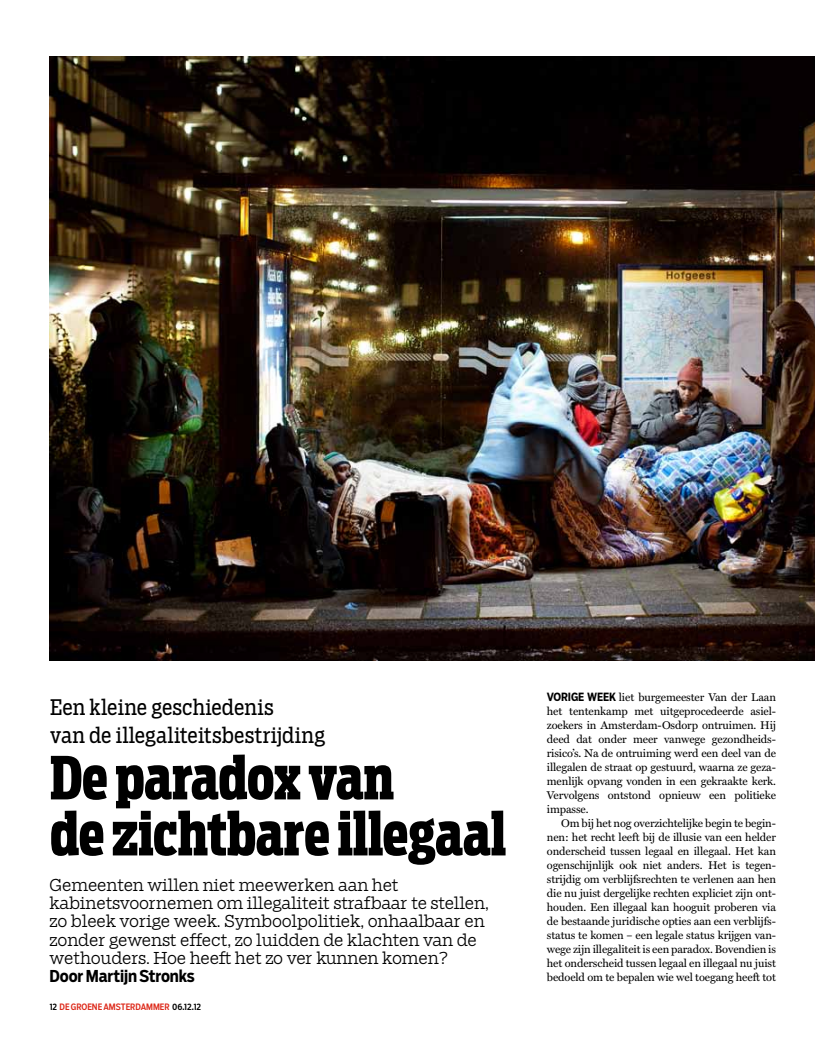
<style>
.page{position:relative;width:815px;height:1046px;background:#fff}
.page>*{position:absolute;margin:0;border:0;box-sizing:border-box;transform-origin:0 0}
.t1{font:700 expanded 58.75px/56px "Boomer Serif Extra Cond";letter-spacing:-.005em;color:#000}
.t2{font:21.25px/28px "Boomer Serif Cond";color:#000}
.t3{font:300 16.25px/18.1px "Boomer Serif";letter-spacing:-.01em;color:#000}
.t4{font:11.25px "Miller Text";letter-spacing:-.01em;color:#000}
.t5{font:700 11.25px "Salvo Sans Cond";color:#000}
.t6{font:500 8.75px "Salvo Sans Cond";color:#dd2a1b}
.s1{font-family:"Salvo Sans Cond";font-weight:700}
.s2{color:#000}
</style>
<div class="page">
<img style="left:50px;top:56px;width:765px;height:604px">
<p class="t2" style="left:50px;top:693px;width:277px">Een kleine geschiedenis<br>van de illegaliteitsbestrijding</p>
<p class="t1" style="left:50px;top:749px;width:457px">De paradox van<br>de zichtbare illegaal</p>
<p class="t3" style="left:50px;top:875px;width:441px">Gemeenten willen niet meewerken aan het kabinetsvoornemen om illegaliteit strafbaar te stellen, zo bleek vorige week. Symboolpolitiek, onhaalbaar en zonder gewenst effect, zo luidden de klachten van de wethouders. Hoe heeft het zo ver kunnen komen?<br><span class="s1">Door Martijn Stronks</span></p>
<p class="t6" style="left:50px;top:1000px;width:153px"><span class="s2">12</span> DE GROENE AMSTERDAMMER <span class="s2">06.12.12</span></p>
<p class="t5" style="left:547px;top:689px;width:49px">Vorige week</p>
<p class="t4" style="left:619px;top:691px;width:159px">liet burgemeester Van der Laan</p>
<p class="t4" style="left:547px;top:705px;width:231px">het tentenkamp met uitgeprocedeerde asiel-</p>
<p class="t4" style="left:547px;top:719px;width:231px">zoekers in Amsterdam-Osdorp ontruimen. Hij</p>
<p class="t4" style="left:547px;top:733px;width:230px">deed dat onder meer vanwege gezondheids-</p>
<p class="t4" style="left:547px;top:747px;width:231px">risico’s. Na de ontruiming werd een deel van de</p>
<p class="t4" style="left:547px;top:761px;width:231px">illegalen de straat op gestuurd, waarna ze geza-</p>
<p class="t4" style="left:547px;top:775px;width:231px">menlijk opvang vonden in een gekraakte kerk.</p>
<p class="t4" style="left:547px;top:789px;width:231px">Vervolgens ontstond opnieuw een politieke</p>
<p class="t4" style="left:547px;top:803px;width:43px">impasse.</p>
<p class="t4" style="left:561px;top:817px;width:216px">Om bij het nog overzichtelijke begin te begin-</p>
<p class="t4" style="left:547px;top:831px;width:231px">nen: het recht leeft bij de illusie van een helder</p>
<p class="t4" style="left:547px;top:845px;width:231px">onderscheid tussen legaal en illegaal. Het kan</p>
<p class="t4" style="left:547px;top:858px;width:231px">ogenschijnlijk ook niet anders. Het is tegen-</p>
<p class="t4" style="left:547px;top:872px;width:231px">strijdig om verblijfsrechten te verlenen aan hen</p>
<p class="t4" style="left:547px;top:886px;width:231px">die nu juist dergelijke rechten expliciet zijn ont-</p>
<p class="t4" style="left:547px;top:900px;width:231px">houden. Een illegaal kan hooguit proberen via</p>
<p class="t4" style="left:547px;top:914px;width:230px">de bestaande juridische opties aan een verblijfs-</p>
<p class="t4" style="left:547px;top:928px;width:231px">status te komen – een legale status krijgen van-</p>
<p class="t4" style="left:547px;top:942px;width:231px">wege zijn illegaliteit is een paradox. Bovendien is</p>
<p class="t4" style="left:547px;top:956px;width:231px">het onderscheid tussen legaal en illegaal nu juist</p>
<p class="t4" style="left:547px;top:970px;width:231px">bedoeld om te bepalen wie wel toegang heeft tot</p>
</div>
